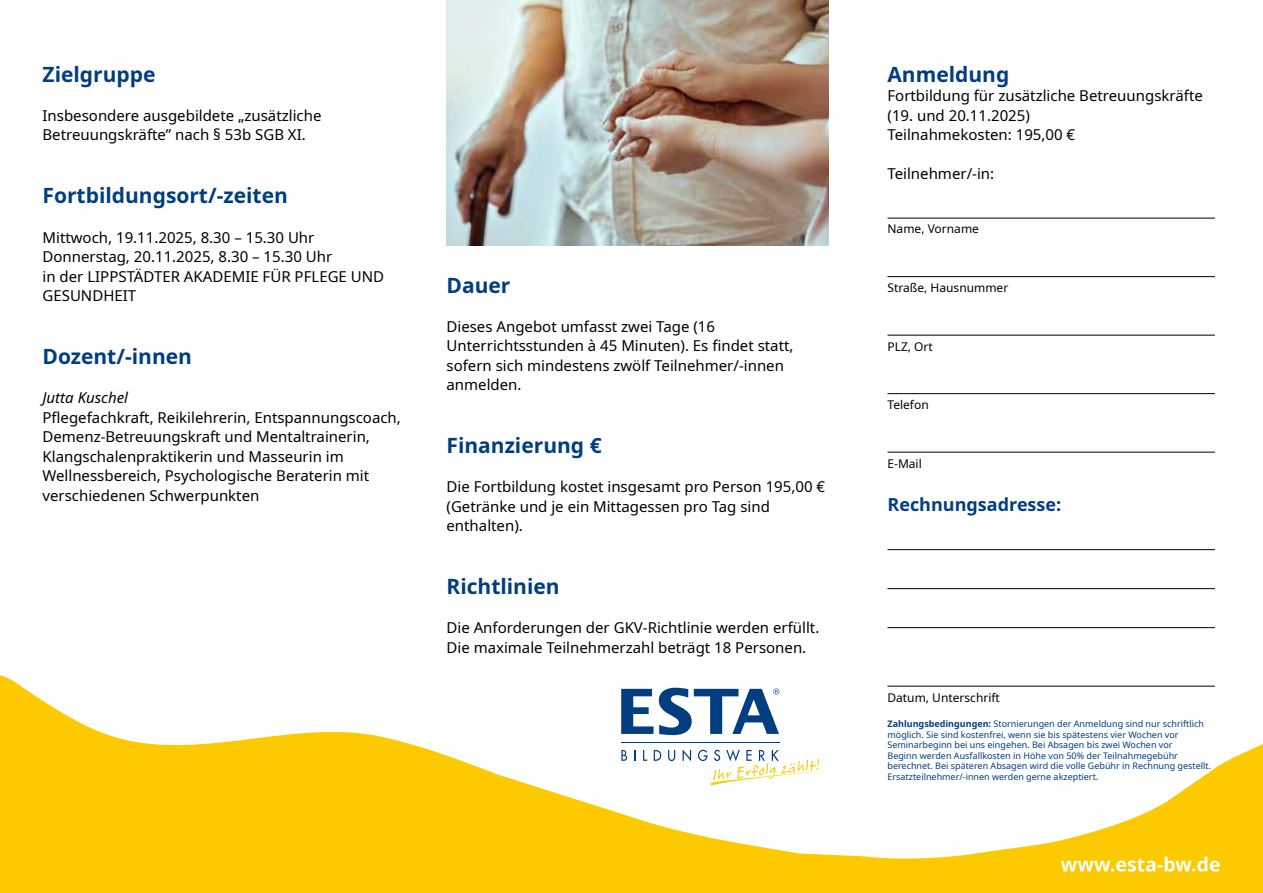
<style>
.page{position:relative;width:1263px;height:893px;background:#fff}
.page>*{position:absolute;margin:0;border:0;box-sizing:border-box;transform-origin:0 0}
.t1{font:700 21px "Noto Sans";color:#003e81}
.t2{font:700 18px "Noto Sans";color:#003e81}
.t3{font:15px/19.5px "Noto Sans";color:#000}
.t4{font:italic 15px "Noto Sans";color:#000}
.t5{font:12px "Noto Sans";color:#000}
.t6{font:9px/10.5px "Noto Sans";color:#003e81}
.s1{font-weight:700}
</style>
<div class="page">
<svg style="left:0;top:675px;width:1263px;height:218px"></svg>
<img style="left:446px;top:0;width:383px;height:245px">
<svg style="left:1061px;top:857px;width:158px;height:15px"></svg>
<hr style="left:887px;top:218px;width:328px;height:1px;background:#000">
<hr style="left:887px;top:276px;width:328px;height:1px;background:#000">
<hr style="left:887px;top:335px;width:328px;height:1px;background:#000">
<hr style="left:887px;top:393px;width:328px;height:1px;background:#000">
<hr style="left:887px;top:452px;width:328px;height:1px;background:#000">
<hr style="left:887px;top:549px;width:328px;height:1px;background:#000">
<hr style="left:887px;top:588px;width:328px;height:1px;background:#000">
<hr style="left:887px;top:627px;width:328px;height:1px;background:#000">
<hr style="left:887px;top:686px;width:328px;height:1px;background:#000">
<svg style="left:621px;top:689px;width:32px;height:45px"></svg>
<svg style="left:621px;top:750px;width:6px;height:11px"></svg>
<svg style="left:643px;top:750px;width:4px;height:11px"></svg>
<svg style="left:654px;top:750px;width:7px;height:11px"></svg>
<svg style="left:668px;top:750px;width:7px;height:11px"></svg>
<svg style="left:683px;top:749px;width:8px;height:12px"></svg>
<svg style="left:659px;top:688px;width:120px;height:47px"></svg>
<svg style="left:698px;top:750px;width:123px;height:35px"></svg>
<hr style="left:621px;top:742px;width:158px;height:1px;background:#003e81">
<h1 class="t1" style="left:43px;top:60px;width:115px">Zielgruppe</h1>
<p class="t3" style="left:43px;top:106px;width:280px">Insbesondere ausgebildete „zusätzliche<br>Betreuungskräfte” nach § 53b SGB XI.</p>
<h1 class="t1" style="left:43px;top:181px;width:247px">Fortbildungsort/-zeiten</h1>
<p class="t3" style="left:43px;top:228px;width:343px">Mittwoch, 19.11.2025, 8.30 – 15.30 Uhr Donnerstag, 20.11.2025, 8.30 – 15.30 Uhr<br>in der LIPPSTÄDTER AKADEMIE FÜR PFLEGE UND GESUNDHEIT</p>
<h1 class="t1" style="left:43px;top:342px;width:151px">Dozent/-innen</h1>
<p class="t4" style="left:43px;top:387px;width:87px">Jutta Kuschel</p>
<p class="t3" style="left:43px;top:408px;width:360px">Pflegefachkraft, Reikilehrerin, Entspannungscoach, Demenz-Betreuungskraft und Mentaltrainerin, Klangschalenpraktikerin und Masseurin im Wellnessbereich, Psychologische Beraterin mit verschiedenen Schwerpunkten</p>
<h1 class="t1" style="left:446px;top:270px;width:65px">Dauer</h1>
<p class="t3" style="left:446px;top:317px;width:348px">Dieses Angebot umfasst zwei Tage (16<br>Unterrichtsstunden à 45 Minuten). Es findet statt, sofern sich mindestens zwölf Teilnehmer/-innen anmelden.</p>
<h1 class="t1" style="left:446px;top:431px;width:157px">Finanzierung €</h1>
<p class="t3" style="left:446px;top:477px;width:380px">Die Fortbildung kostet insgesamt pro Person 195,00 € (Getränke und je ein Mittagessen pro Tag sind enthalten).</p>
<h1 class="t1" style="left:446px;top:572px;width:115px">Richtlinien</h1>
<p class="t3" style="left:446px;top:618px;width:374px">Die Anforderungen der GKV-Richtlinie werden erfüllt.<br>Die maximale Teilnehmerzahl beträgt 18 Personen.</p>
<h1 class="t1" style="left:887px;top:60px;width:123px">Anmeldung</h1>
<p class="t3" style="left:887px;top:87px;width:317px">Fortbildung für zusätzliche Betreuungskräfte (19. und 20.11.2025)<br>Teilnahmekosten: 195,00 €</p>
<p class="t3" style="left:887px;top:165px;width:108px">Teilnehmer/-in:</p>
<p class="t5" style="left:887px;top:221px;width:93px">Name, Vorname</p>
<p class="t5" style="left:887px;top:279px;width:122px">Straße, Hausnummer</p>
<p class="t5" style="left:887px;top:338px;width:47px">PLZ, Ort</p>
<p class="t5" style="left:887px;top:396px;width:43px">Telefon</p>
<p class="t5" style="left:887px;top:455px;width:36px">E-Mail</p>
<p class="t2" style="left:887px;top:492px;width:175px">Rechnungsadresse:</p>
<p class="t5" style="left:887px;top:689px;width:114px">Datum, Unterschrift</p>
<p class="t6" style="left:887px;top:719px;width:325px"><span class="s1">Zahlungsbedingungen:</span> Stornierungen der Anmeldung sind nur schriftlich möglich. Sie sind kostenfrei, wenn sie bis spätestens vier Wochen vor Seminarbeginn bei uns eingehen. Bei Absagen bis zwei Wochen vor<br>Beginn werden Ausfallkosten in Höhe von 50% der Teilnahmegebühr berechnet. Bei späteren Absagen wird die volle Gebühr in Rechnung gestellt.<br>Ersatzteilnehmer/-innen werden gerne akzeptiert.</p>
</div>
